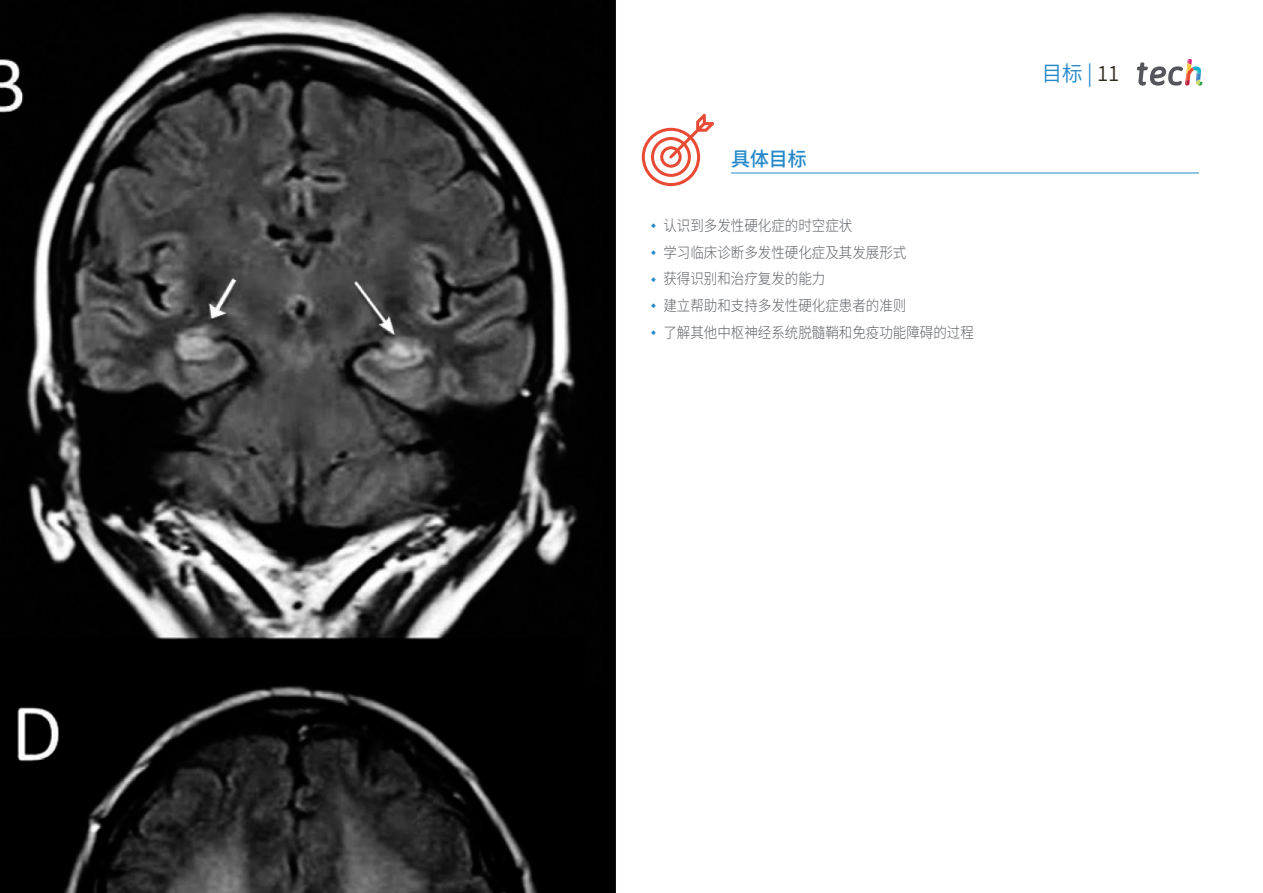
<style>
.page{position:relative;width:1263px;height:893px;background:#fff}
.page>*{position:absolute;margin:0;border:0;box-sizing:border-box;transform-origin:0 0}
.t1{font:21px "Source Han Sans CN";color:#2488c9}
.t2{font:500 19.5px "Source Han Sans CN";color:#2488c9}
.t3{font:300 15px/26.7px "Source Han Sans CN";color:#61646a;scale:.9 1}
.s1{color:#312e20}
</style>
<div class="page">
<hr style="left:731px;top:173px;width:468px;height:1px;background:#2488c9">
<svg style="left:642px;top:114px;width:72px;height:72px"></svg>
<img style="left:0;top:0;width:616px;height:893px">
<svg style="left:1137px;top:59px;width:65px;height:27px"></svg>
<h2 class="t2" style="left:731px;top:147px;width:77px">具体目标</h2>
<p class="t3" style="left:663px;top:212px;width:346px">认识到多发性硬化症的时空症状<br>学习临床诊断多发性硬化症及其发展形式<br>获得识别和治疗复发的能力<br>建立帮助和支持多发性硬化症患者的准则<br>了解其他中枢神经系统脱髓鞘和免疫功能障碍的过程</p>
<h1 class="t1" style="left:1042px;top:61px;width:79px">目标 | <span class="s1">11</span></h1>
</div>
